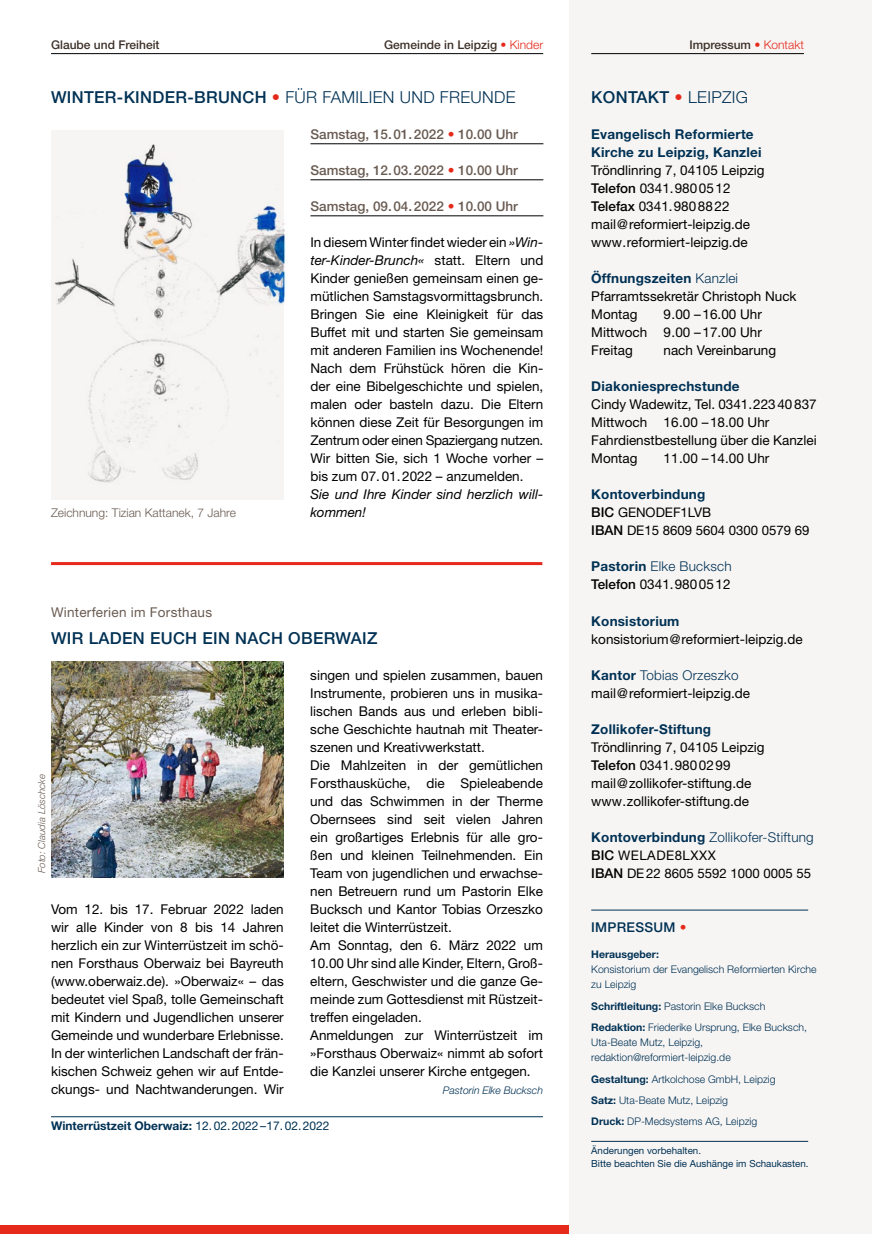
<style>
.page{position:relative;width:872px;height:1234px;background:#fff}
.page>*{position:absolute;margin:0;border:0;box-sizing:border-box;transform-origin:0 0}
.t1{font:500 16.5px "Helvetica Neue LT Pro";letter-spacing:.02em;color:#003154}
.t2{font:300 16.5px "Helvetica Neue LT Pro";letter-spacing:.02em;color:#003154}
.t3{font:13.5px/18px "Helvetica Neue LT Pro";color:#000}
.t4{font:700 13.5px/18px "Helvetica Neue LT Pro";letter-spacing:.015em;color:#003154}
.t5{font:500 13.5px "Helvetica Neue LT Pro";color:#695b52}
.t6{font:italic 13.5px/18px "Helvetica Neue LT Pro";color:#000}
.t7{font:300 13.5px "Helvetica Neue LT Pro";letter-spacing:.015em;color:#003154}
.t8{font:13.5px "Helvetica Neue LT Pro";letter-spacing:.02em;color:#695b52}
.t9{font:500 13.5px "Helvetica Neue LT Pro";letter-spacing:.02em;color:#003154}
.t10{font:13.2px/18px "Helvetica Neue LT Pro";color:#000}
.t11{font:500 12px "Helvetica Neue LT Pro";color:#3c3028}
.t12{font:700 12px "Helvetica Neue LT Pro";color:#003154}
.t13{font:300 12px "Helvetica Neue LT Pro";color:#695b52}
.t14{font:300 10.5px/21.5px "Helvetica Neue LT Pro";color:#003154}
.t15{font:italic 300 10.5px "Helvetica Neue LT Pro";color:#003154}
.t16{font:700 10.5px "Helvetica Neue LT Pro";color:#003154}
.t17{font:9.75px/12px "Helvetica Neue LT Pro";color:#003154}
.t18{font:italic 300 9.75px "Helvetica Neue LT Pro";color:#695b52}
.s1{font-weight:300;color:#e52a1b}
.s2{color:#e52a1b}
.s3{font-weight:300}
.s4{font-weight:500}
.s5{font-weight:700;color:#003154}
.s6{font-weight:300;color:#003154}
.s7{font-weight:500;color:#e52a1b}
.s8{font-style:italic}
.s9{font-weight:500;font-size:13.5px}
.s10{font-weight:700}
.s11{font-weight:400}
</style>
<div class="page">
<div style="left:0;top:1225px;width:872px;height:8px;background:#e52a1b"></div>
<hr style="left:51px;top:53px;width:492px;height:1px;background:#000">
<div style="left:569px;top:0;width:303px;height:1233px;background:#f7f5f4"></div>
<hr style="left:591px;top:53px;width:213px;height:1px;background:#000">
<hr style="left:591px;top:909px;width:217px;height:1px;background:#003154">
<hr style="left:591px;top:1140px;width:217px;height:1px;background:#003154">
<hr style="left:310px;top:143px;width:233px;height:1px;background:#000">
<hr style="left:310px;top:179px;width:233px;height:1px;background:#000">
<hr style="left:310px;top:215px;width:233px;height:1px;background:#000">
<div style="left:51px;top:130px;width:233px;height:369px;background:#f7f5f4"></div>
<hr style="left:51px;top:1116px;width:492px;height:1px;background:#003154">
<img style="left:54px;top:144px;width:232px;height:339px">
<img style="left:51px;top:661px;width:233px;height:216px">
<hr style="left:51px;top:562px;width:491px;height:3px;background:#e52a1b">
<p class="t11" style="left:51px;top:37px;width:110px">Glaube und Freiheit</p>
<p class="t11" style="left:384px;top:37px;width:160px">Gemeinde in Leipzig <span class="s1">• Kinder</span></p>
<p class="t11" style="left:689px;top:37px;width:116px">Impressum <span class="s1">• Kontakt</span></p>
<p class="t1" style="left:591px;top:87px;width:158px">KONTAKT <span class="s2">•</span> <span class="s3">LEIPZIG</span></p>
<p class="t4" style="left:591px;top:125px;width:172px">Evangelisch Reformierte<br>Kirche zu Leipzig, Kanzlei</p>
<p class="t3" style="left:591px;top:161px;width:175px">Tröndlinring 7, 04105 Leipzig<br><span class="s4">Telefon</span> 0341. 9800512<br><span class="s4">Telefax</span> 0341. 9808822<br>mail @ reformiert-leipzig.de www.reformiert-leipzig.de</p>
<p class="t3" style="left:591px;top:269px;width:207px"><span class="s5">Öffnungszeiten</span> <span class="s6">Kanzlei<br></span>Pfarramtssekretär Christoph Nuck<br>Montag</p>
<p class="t2" style="left:51px;top:87px;width:466px"><span class="s4">WINTER-KINDER-BRUNCH</span> <span class="s7">•</span> FÜR FAMILIEN UND FREUNDE</p>
<p class="t5" style="left:310px;top:126px;width:209px">Samstag, 15.01.2022 <span class="s2">•</span> 10.00 Uhr</p>
<p class="t5" style="left:310px;top:162px;width:209px">Samstag, 12.03.2022 <span class="s2">•</span> 10.00 Uhr</p>
<p class="t5" style="left:310px;top:198px;width:209px">Samstag, 09.04.2022 <span class="s2">•</span> 10.00 Uhr</p>
<p class="t3" style="left:310px;top:233px;width:234px;text-align:justify">In diesem Winter findet wieder ein <span class="s8">»Win&shy;ter-Kinder-Brunch«</span> statt. Eltern und Kinder genießen gemeinsam einen ge&shy;mütlichen Samstagsvormittagsbrunch.<br>Bringen Sie eine Kleinigkeit für das Buffet mit und starten Sie gemeinsam mit anderen Familien ins Wochenende!<br>Nach dem Frühstück hören die Kin&shy;der eine Bibelgeschichte und spielen, malen oder basteln dazu. Die Eltern können diese Zeit für Besorgungen im Zentrum oder einen Spaziergang nutzen.<br>Wir bitten Sie, sich 1 Woche vorher – bis zum 07.01.2022 – anzumelden.</p>
<p class="t6" style="left:310px;top:485px;width:234px">Sie und Ihre Kinder sind herzlich will&shy;kommen!</p>
<p class="t3" style="left:591px;top:305px;width:172px;text-align:justify;text-indent:72px">9.00 –16.00 Uhr Mittwoch 9.00 –17.00 Uhr Freitag</p>
<p class="t3" style="left:663px;top:341px;width:114px">nach Vereinbarung</p>
<p class="t4" style="left:591px;top:377px;width:150px">Diakoniesprechstunde</p>
<p class="t3" style="left:591px;top:395px;width:227px">Cindy Wadewitz, Tel. 0341. 22340837<br>Mittwoch 16.00 –18.00 Uhr<br>Fahrdienstbestellung über die Kanzlei<br>Montag</p>
<p class="t3" style="left:663px;top:449px;width:107px">11.00 –14.00 Uhr</p>
<p class="t4" style="left:591px;top:485px;width:116px">Kontoverbindung</p>
<p class="t10" style="left:591px;top:503px;width:220px"><span class="s9">BIC</span> GENODEF1LVB<br><span class="s9">IBAN</span> DE15 8609 5604 0300 0579 69</p>
<p class="t3" style="left:591px;top:557px;width:142px"><span class="s5">Pastorin</span> <span class="s6">Elke Bucksch<br></span><span class="s4">Telefon</span> 0341. 9800512</p>
<p class="t4" style="left:591px;top:611px;width:90px">Konsistorium</p>
<p class="t3" style="left:591px;top:629px;width:213px">konsistorium @ reformiert-leipzig.de</p>
<p class="t3" style="left:591px;top:665px;width:160px"><span class="s5">Kantor</span> <span class="s6">Tobias Orzeszko </span>mail @ reformiert-leipzig.de</p>
<p class="t4" style="left:591px;top:719px;width:121px">Zollikofer-Stiftung</p>
<p class="t3" style="left:591px;top:737px;width:175px">Tröndlinring 7, 04105 Leipzig<br><span class="s4">Telefon</span> 0341. 9800299<br>mail @ zollikofer-stiftung.de www.zollikofer-stiftung.de</p>
<p class="t7" style="left:591px;top:828px;width:224px"><span class="s10">Kontoverbindung</span> Zollikofer-Stiftung</p>
<p class="t10" style="left:591px;top:845px;width:221px"><span class="s9">BIC</span> WELADE8LXXX<br><span class="s9">IBAN</span> DE22 8605 5592 1000 0005 55</p>
<p class="t13" style="left:51px;top:505px;width:186px">Zeichnung: Tizian Kattanek, 7 Jahre</p>
<p class="t8" style="left:51px;top:604px;width:163px">Winterferien im Forsthaus</p>
<p class="t1" style="left:51px;top:627px;width:328px">WIR LADEN EUCH EIN NACH OBERWAIZ</p>
<p class="t3" style="left:310px;top:665px;width:234px">singen und spielen zusammen, bauen Instrumente, probieren uns in musika&shy;lischen Bands aus und erleben bibli&shy;sche Geschichte hautnah mit Theater&shy;szenen und Kreativwerkstatt.<br>Die Mahlzeiten in der gemütlichen Forsthausküche, die Spieleabende und das Schwimmen in der Therme Obernsees sind seit vielen Jahren ein großartiges Erlebnis für alle gro&shy;ßen und kleinen Teilnehmenden. Ein Team von jugendlichen und erwachse&shy;nen Betreuern rund um Pastorin Elke Bucksch und Kantor Tobias Orzeszko leitet die Winterrüstzeit.<br>Am Sonntag, den 6. März 2022 um 10.00 Uhr sind alle Kinder, Eltern, Groß&shy;eltern, Geschwister und die ganze Ge&shy;meinde zum Gottesdienst mit Rüstzeit&shy;treffen eingeladen.<br>Anmeldungen zur Winterrüstzeit im »Forsthaus Oberwaiz« nimmt ab sofort die Kanzlei unserer Kirche entgegen.</p>
<p class="t15" style="left:443px;top:1083px;width:102px">Pastorin Elke Bucksch</p>
<p class="t12" style="left:51px;top:1117px;width:280px">Winterrüstzeit Oberwaiz: <span class="s11">12.02.2022–17.02.2022</span></p>
<p class="t18" style="left:36px;top:872px;width:100px;rotate:-90deg">Foto: Claudia Löschcke</p>
<p class="t3" style="left:51px;top:899px;width:234px;text-align:justify">Vom 12. bis 17. Februar 2022 laden wir alle Kinder von 8 bis 14 Jahren herzlich ein zur Winterrüstzeit im schö&shy;nen Forsthaus Oberwaiz bei Bayreuth (www.oberwaiz.de). »Oberwaiz« – das bedeutet viel Spaß, tolle Gemeinschaft mit Kindern und Jugendlichen unserer Gemeinde und wunderbare Erlebnisse.<br>In der winterlichen Landschaft der frän&shy;kischen Schweiz gehen wir auf Entde&shy;ckungs- und Nachtwanderungen. Wir</p>
<p class="t9" style="left:591px;top:918px;width:97px">IMPRESSUM <span class="s2">•</span></p>
<p class="t16" style="left:591px;top:947px;width:69px">Herausgeber:</p>
<p class="t14" style="left:591px;top:961px;width:227px;line-height:15px">Konsistorium der Evangelisch Reformierten Kirche zu Leipzig</p>
<p class="t14" style="left:591px;top:994px;width:217px"><span class="s10">Schriftleitung:</span> Pastorin Elke Bucksch<br><span class="s10">Redaktion:</span> Friederike Ursprung, Elke Bucksch,</p>
<p class="t14" style="left:591px;top:1034px;width:141px;line-height:15px">Uta-Beate Mutz, Leipzig, redaktion@reformiert-leipzig.de</p>
<p class="t14" style="left:591px;top:1067px;width:186px"><span class="s10">Gestaltung:</span> Artkolchose GmbH, Leipzig<br><span class="s10">Satz:</span> Uta-Beate Mutz, Leipzig<br><span class="s10">Druck:</span> DP-Medsystems AG, Leipzig</p>
<p class="t17" style="left:591px;top:1144px;width:219px">Änderungen vorbehalten.<br>Bitte beachten Sie die Aushänge im Schaukasten.</p>
</div>
